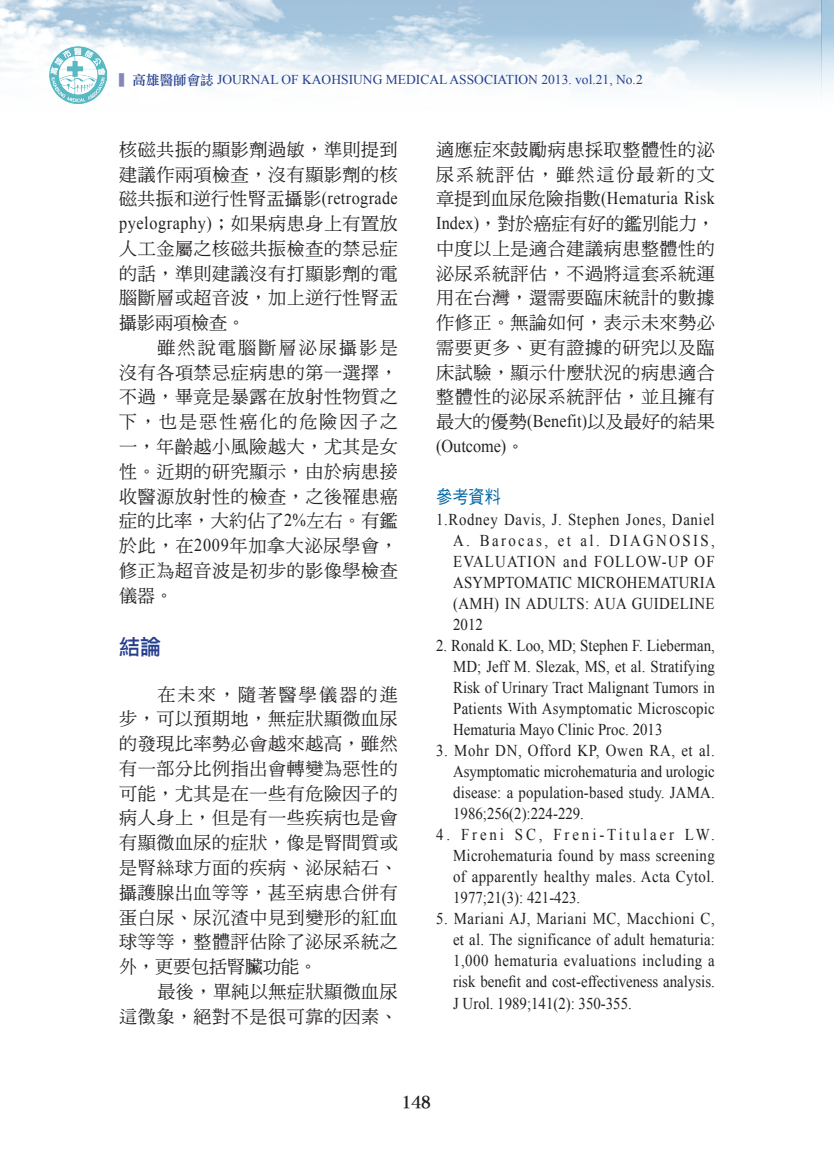
<style>
.page{position:relative;width:834px;height:1153px;background:#fff}
.page>*{position:absolute;margin:0;border:0;box-sizing:border-box;transform-origin:0 0}
.t1{font:21px "DF Li Hei W5 WIN BF";color:#253f8e}
.t2{font:18px/24.8px "DF Ming W5 WIN BF";letter-spacing:.035em;color:#231f20;text-align:justify}
.t3{font:18px "Times New Roman";letter-spacing:.02em;color:#231f20;scale:.9 1}
.t4{font:18px "Times New Roman";color:#231f20;scale:.9 1}
.t5{font:18px "DF Hei W5 WIN BF";color:#0167a6;scale:.9 1}
.t6{font:16.5px/21px "Times New Roman";letter-spacing:.01em;color:#231f20;text-align:justify;scale:.9 1}
.t7{font:16.5px "DF Li Song W7 WINP BF";color:#231f20}
.t8{font:13.5px "Times New Roman";color:#253f8e}
.s1{font-family:"DF Li Song W5 WIN BF";color:#8688ba}
.s2{font-family:"DF Li Song W5 WIN BF"}
.s3{font-family:"Times New Roman"}
.s4{font-family:"DF Ming W5 WIN BF"}
</style>
<div class="page">
<img style="left:0;top:0;width:833px;height:104px">
<img style="left:50px;top:46px;width:57px;height:57px">
<p class="t8" style="left:119px;top:70px;width:525px"><span class="s1">▍</span><span class="s2">高雄醫師會誌</span> JOURNAL OF KAOHSIUNG MEDICAL ASSOCIATION 2013. vol.21, No.2</p>
<p class="t2" style="left:119px;top:137px;width:280px">核磁共振的顯影劑過敏，準則提到建議作兩項檢查，沒有顯影劑的核磁共振和逆行性腎盂攝影<span class="s3">(retrograde</span></p>
<p class="t3" style="left:119px;top:211px;width:311px">pyelography)<span class="s4">；如果病患身上有置放</span></p>
<p class="t2" style="left:119px;top:236px;width:280px">人工金屬之核磁共振檢查的禁忌症的話，準則建議沒有打顯影劑的電腦斷層或超音波，加上逆行性腎盂攝影兩項檢查。</p>
<p class="t2" style="left:119px;top:335px;width:280px;text-indent:38px">雖然說電腦斷層泌尿攝影是沒有各項禁忌症病患的第一選擇，不過，畢竟是暴露在放射性物質之下，也是惡性癌化的危險因子之一，年齡越小風險越大，尤其是女性。近期的研究顯示，由於病患接收醫源放射性的檢查，之後罹患癌症的比率，大約佔了<span class="s3">2%</span>左右。有鑑於此，在<span class="s3">2009</span>年加拿大泌尿學會，修正為超音波是初步的影像學檢查儀器。</p>
<p class="t1" style="left:119px;top:635px;width:43px">結論</p>
<p class="t2" style="left:119px;top:681px;width:280px;text-indent:38px">在未來，隨著醫學儀器的進步，可以預期地，無症狀顯微血尿的發現比率勢必會越來越高，雖然有一部分比例指出會轉變為惡性的可能，尤其是在一些有危險因子的病人身上，但是有一些疾病也是會有顯微血尿的症狀，像是腎間質或是腎絲球方面的疾病、泌尿結石、攝護腺出血等等，甚至病患合併有蛋白尿、尿沉渣中見到變形的紅血球等等，整體評估除了泌尿系統之外，更要包括腎臟功能。</p>
<p class="t2" style="left:119px;top:978px;width:280px;text-align:right">最後，單純以無症狀顯微血尿<br>這徵象，絕對不是很可靠的因素、</p>
<p class="t2" style="left:436px;top:137px;width:280px">適應症來鼓勵病患採取整體性的泌尿系統評估，雖然這份最新的文</p>
<p class="t3" style="left:436px;top:186px;width:311px"><span class="s4">章提到血尿危險指數</span>(Hematuria Risk</p>
<p class="t2" style="left:436px;top:211px;width:280px"><span class="s3">Index)</span>，對於癌症有好的鑑別能力，中度以上是適合建議病患整體性的泌尿系統評估，不過將這套系統運用在台灣，還需要臨床統計的數據作修正。無論如何，表示未來勢必需要更多、更有證據的研究以及臨床試驗，顯示什麼狀況的病患適合整體性的泌尿系統評估，並且擁有最大的優勢<span class="s3">(Benefit)</span>以及最好的結果</p>
<p class="t4" style="left:436px;top:434px;width:99px">(Outcome)<span class="s4">。</span></p>
<p class="t5" style="left:436px;top:487px;width:74px">參考資料</p>
<p class="t6" style="left:453px;top:509px;width:293px;text-indent:-17px">1.Rodney Davis, J. Stephen Jones, Daniel A. Barocas, et al. DIAGNOSIS, EVALUATION and FOLLOW-UP OF ASYMPTOMATIC MICROHEMATURIA (AMH) IN ADULTS: AUA GUIDELINE 2012</p>
<p class="t6" style="left:453px;top:635px;width:292px;text-indent:-17px">2. Ronald K. Loo, MD; Stephen F. Lieberman, MD; Jeff M. Slezak, MS, et al. Stratifying Risk of Urinary Tract Malignant Tumors in Patients With Asymptomatic Microscopic Hematuria Mayo Clinic Proc. 2013</p>
<p class="t6" style="left:453px;top:740px;width:292px;text-indent:-17px">3. Mohr DN, Offord KP, Owen RA, et al.<br>Asymptomatic microhematuria and urologic disease: a population-based study. JAMA.<br>1986;256(2):224-229.</p>
<p class="t6" style="left:453px;top:824px;width:292px;text-indent:-17px">4. Freni SC, Freni-Titulaer LW.<br>Microhematuria found by mass screening of apparently healthy males. Acta Cytol.<br>1977;21(3): 421-423.</p>
<p class="t6" style="left:453px;top:908px;width:292px;text-indent:-17px">5. Mariani AJ, Mariani MC, Macchioni C, et al. The significance of adult hematuria:<br>1,000 hematuria evaluations including a risk benefit and cost-effectiveness analysis.<br>J Urol. 1989;141(2): 350-355.</p>
<p class="t7" style="left:402px;top:1093px;width:30px">148</p>
</div>
